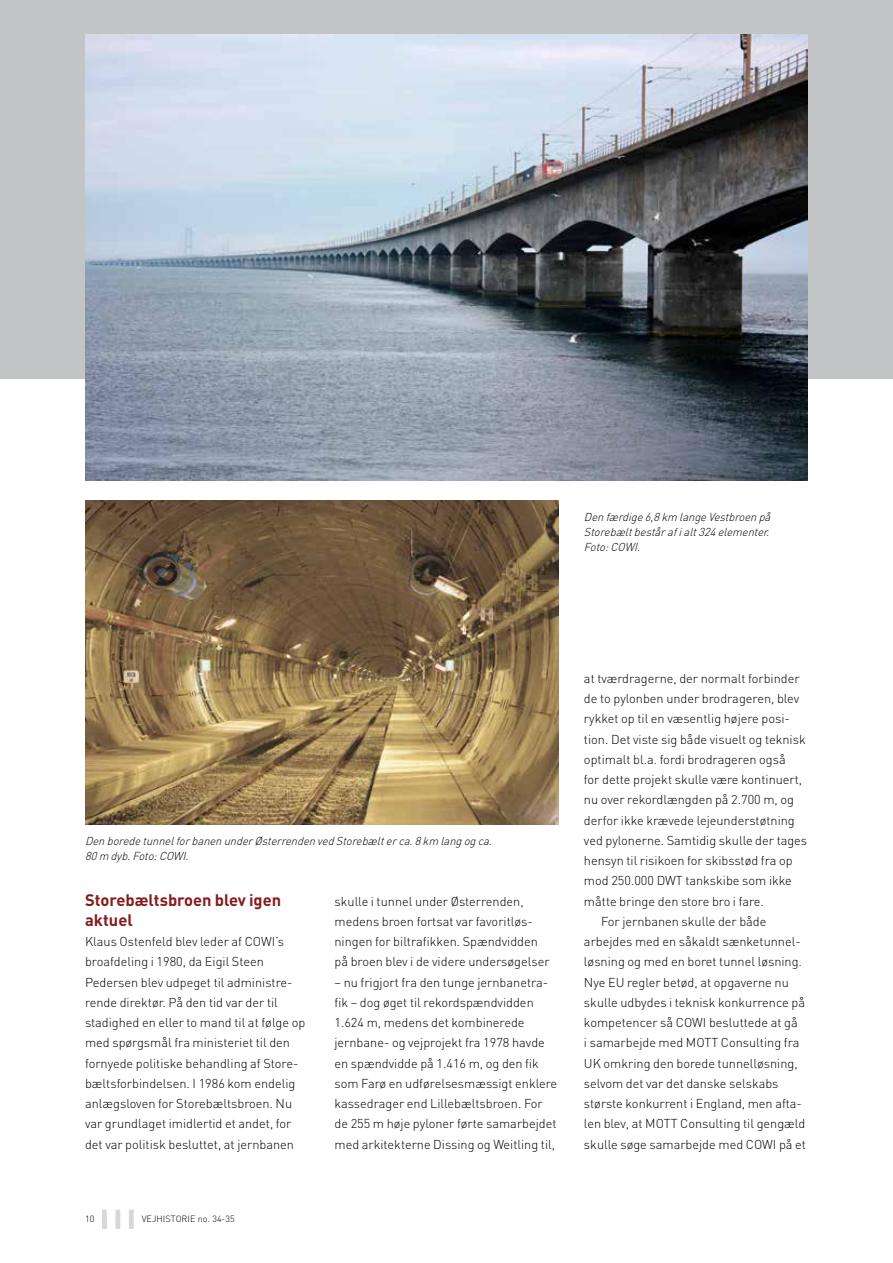
<style>
.page{position:relative;width:893px;height:1263px;background:#fff}
.page>*{position:absolute;margin:0;border:0;box-sizing:border-box;transform-origin:0 0}
.t1{font:700 16.5px/20.2px "DIN";color:#861b1e}
.t2{font:300 12.75px/20.2px "DIN";color:#000}
.t3{font:italic 300 11.4px/14.9px "DIN";color:#000;text-align:justify}
.t4{font:300 9px "DIN";letter-spacing:.01em;color:#000}
</style>
<div class="page">
<div style="left:0;top:0;width:893px;height:379px;background:#c2c4c6"></div>
<div style="left:102px;top:1209px;width:5px;height:20px;background:#d5d8da"></div>
<div style="left:129px;top:1209px;width:5px;height:20px;background:#d5d8da"></div>
<div style="left:115px;top:1209px;width:5px;height:20px;background:#d5d8da"></div>
<img style="left:85px;top:34px;width:723px;height:447px">
<img style="left:85px;top:501px;width:473px;height:324px">
<p class="t3" style="left:584px;top:509px;width:191px">Denfærdige6,8km langeVestbroenpå Storebæltbestårafialt324elementer.<br>Foto:COWI.</p>
<p class="t3" style="left:85px;top:833px;width:412px">DenboredetunnelforbanenunderØsterrendenvedStorebælterca.8km langogca.<br>80m dyb.Foto:COWI.</p>
<p class="t2" style="left:334px;top:891px;width:217px">skulle i tunnel under Østerrenden, medens broen fortsat var favoritløs&shy;ningen for biltrafikken. Spændvidden på broen blev i de videre undersøgelser</p>
<p class="t2" style="left:334px;top:972px;width:224px">– nu frigjort fra den tunge jernbanetra&shy;fik – dog øget til rekordspændvidden 1.624 m, medens det kombinerede jernbane- og vejprojekt fra 1978 havde en spændvidde på 1.416 m, og den fik som Farø en udførelsesmæssigt enklere kassedrager end Lillebæltsbroen. For de 255 m høje pyloner førte samarbejdet med arkitekterne Dissing og Weitling til,</p>
<p class="t1" style="left:85px;top:890px;width:198px">Storebæltsbroen blev igen aktuel</p>
<p class="t2" style="left:85px;top:931px;width:222px">Klaus Ostenfeld blev leder af COWI’s broafdeling i 1980, da Eigil Steen Pedersen blev udpeget til administre&shy;rende direktør. På den tid var der til stadighed en eller to mand til at følge op med spørgsmål fra ministeriet til den fornyede politiske behandling af Store&shy;bæltsforbindelsen. I 1986 kom endelig anlægsloven for Storebæltsbroen. Nu var grundlaget imidlertid et andet, for det var politisk besluttet, at jernbanen</p>
<p class="t4" style="left:85px;top:1213px;width:11px">10</p>
<p class="t4" style="left:142px;top:1213px;width:94px">VEJHISTORIE no. 34-35</p>
<p class="t2" style="left:584px;top:668px;width:217px">at tværdragerne, der normalt forbinder</p>
<p class="t2" style="left:584px;top:688px;width:217px">de to pylonben under brodrageren, blev</p>
<p class="t2" style="left:584px;top:708px;width:207px">rykket op til en væsentlig højere posi-</p>
<p class="t2" style="left:584px;top:729px;width:223px">tion. Det viste sig både visuelt og teknisk</p>
<p class="t2" style="left:584px;top:749px;width:203px">optimalt bl.a. fordi brodrageren også</p>
<p class="t2" style="left:584px;top:769px;width:220px">for dette projekt skulle være kontinuert,</p>
<p class="t2" style="left:584px;top:789px;width:212px">nu over rekordlængden på 2.700 m, og</p>
<p class="t2" style="left:584px;top:810px;width:212px">derfor ikke krævede lejeunderstøtning</p>
<p class="t2" style="left:584px;top:830px;width:225px">ved pylonerne. Samtidig skulle der tages</p>
<p class="t2" style="left:584px;top:850px;width:210px">hensyn til risikoen for skibsstød fra op</p>
<p class="t2" style="left:584px;top:870px;width:209px">mod 250.000 DWT tankskibe som ikke</p>
<p class="t2" style="left:584px;top:891px;width:181px">måtte bringe den store bro i fare.</p>
<p class="t2" style="left:601px;top:911px;width:167px">For jernbanen skulle der både</p>
<p class="t2" style="left:584px;top:931px;width:218px">arbejdes med en såkaldt sænketunnel-</p>
<p class="t2" style="left:584px;top:951px;width:219px">løsning og med en boret tunnel løsning.</p>
<p class="t2" style="left:584px;top:972px;width:206px">Nye EU regler betød, at opgaverne nu</p>
<p class="t2" style="left:584px;top:992px;width:223px">skulle udbydes i teknisk konkurrence på</p>
<p class="t2" style="left:584px;top:1012px;width:215px">kompetencer så COWI besluttede at gå</p>
<p class="t2" style="left:584px;top:1032px;width:217px">i samarbejde med MOTT Consulting fra</p>
<p class="t2" style="left:584px;top:1053px;width:215px">UK omkring den borede tunnelløsning,</p>
<p class="t2" style="left:584px;top:1073px;width:196px">selvom det var det danske selskabs</p>
<p class="t2" style="left:584px;top:1093px;width:220px">største konkurrent i England, men afta-</p>
<p class="t2" style="left:584px;top:1113px;width:223px">len blev, at MOTT Consulting til gengæld</p>
<p class="t2" style="left:584px;top:1134px;width:224px">skulle søge samarbejde med COWI på et</p>
</div>
